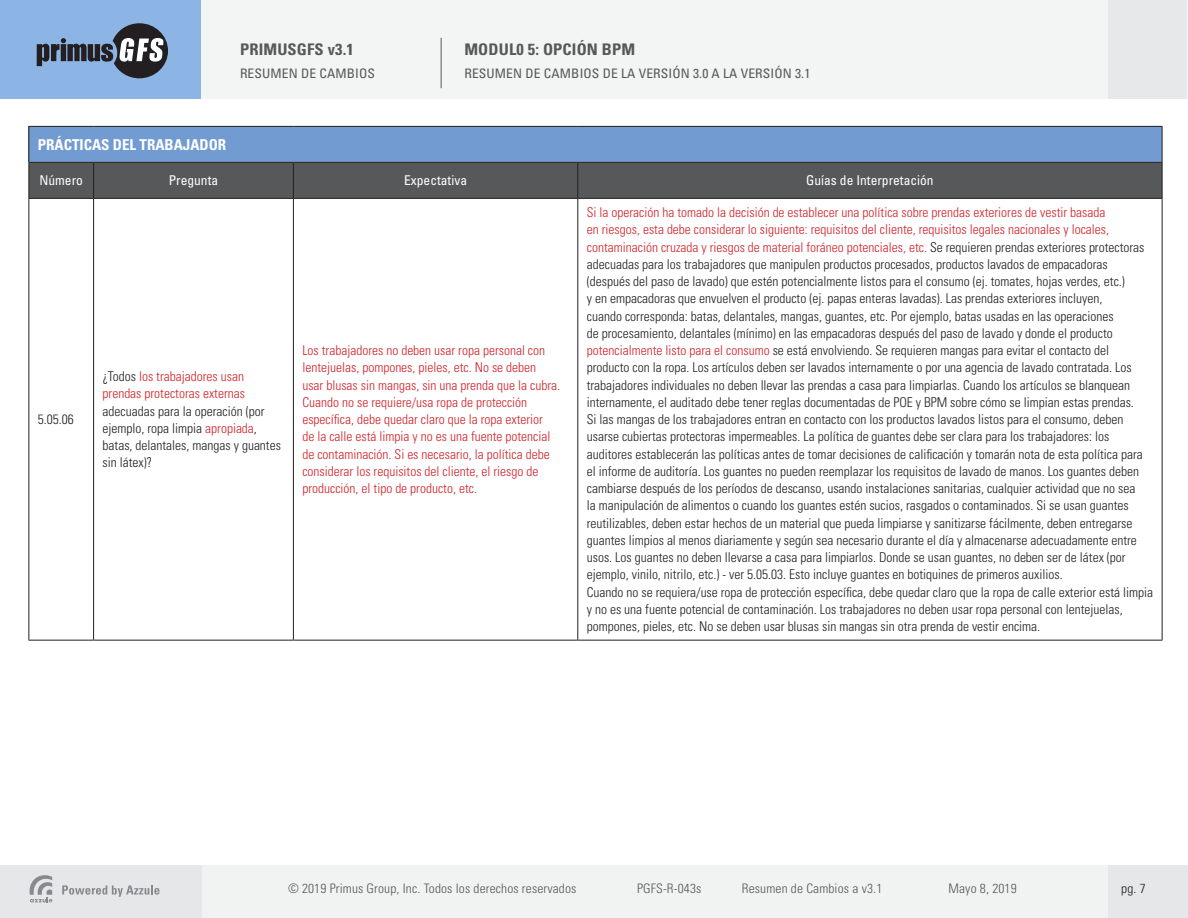
<style>
.page{position:relative;width:1188px;height:918px;background:#fff}
.page>*{position:absolute;margin:0;border:0;box-sizing:border-box;transform-origin:0 0}
.t1{font:700 condensed 16.05px "Univers LT Std";letter-spacing:.01em;color:#57585a}
.t2{font:700 condensed 15px "Univers LT Std";color:#fff}
.Paragraph_Style_1{font:300 condensed 13.5px/17.2px "Univers LT Std";color:#231f20}
.Paragraph_Style_1-2{font:300 condensed 13.5px/17.2px "Univers LT Std";color:#d1232a}
.t3{font:condensed 13.5px "Univers LT Std";color:#fff}
.t4{font:300 condensed 13.05px "Univers LT Std";letter-spacing:.01em;color:#57585a}
.t5{font:condensed 13.05px "Univers LT Std";letter-spacing:.01em;color:#57585a}
.t6{font:300 condensed 13.05px "Univers LT Std";color:#231f20}
.s1{color:#d1232a}
</style>
<div class="page">
<div style="left:0;top:865px;width:924px;height:53px;background:#f1f2f2"></div>
<div style="left:0;top:865px;width:201px;height:53px;background:#e6e7e8"></div>
<svg style="left:62px;top:885px;width:98px;height:12px"></svg>
<svg style="left:30px;top:875px;width:22px;height:27px"></svg>
<div style="left:573px;top:865px;width:615px;height:53px;background:#f1f2f2"></div>
<div style="left:1109px;top:865px;width:79px;height:53px;background:#e6e7e8"></div>
<div style="left:0;top:0;width:833px;height:99px;background:#f3f5f5"></div>
<div style="left:0;top:0;width:201px;height:99px;background:#8cb5e5"></div>
<svg style="left:37px;top:23px;width:131px;height:55px"></svg>
<div style="left:603px;top:0;width:584px;height:99px;background:#f3f5f5"></div>
<div style="left:1108px;top:0;width:79px;height:99px;background:#e7e8e9"></div>
<hr style="left:441px;top:38px;width:1px;height:50px;background:#57585a">
<div style="left:29px;top:126px;width:1133px;height:36px;background:#729cd1"></div>
<div style="left:29px;top:163px;width:1133px;height:35px;background:#57585a"></div>
<hr style="left:28px;top:126px;width:66px;height:1px;background:#231f20">
<hr style="left:28px;top:127px;width:1px;height:35px;background:#231f20">
<hr style="left:94px;top:126px;width:199px;height:1px;background:#231f20">
<hr style="left:293px;top:126px;width:285px;height:1px;background:#231f20">
<hr style="left:578px;top:126px;width:584px;height:1px;background:#231f20">
<hr style="left:1162px;top:127px;width:1px;height:35px;background:#231f20">
<hr style="left:28px;top:162px;width:66px;height:1px;background:#231f20">
<hr style="left:28px;top:163px;width:1px;height:35px;background:#231f20">
<hr style="left:94px;top:162px;width:199px;height:1px;background:#231f20">
<hr style="left:93px;top:163px;width:1px;height:35px;background:#231f20">
<hr style="left:293px;top:162px;width:285px;height:1px;background:#231f20">
<hr style="left:293px;top:163px;width:1px;height:35px;background:#231f20">
<hr style="left:578px;top:162px;width:584px;height:1px;background:#231f20">
<hr style="left:577px;top:163px;width:1px;height:35px;background:#231f20">
<hr style="left:1162px;top:163px;width:1px;height:35px;background:#231f20">
<hr style="left:28px;top:198px;width:66px;height:1px;background:#231f20">
<hr style="left:28px;top:199px;width:1px;height:441px;background:#231f20">
<hr style="left:94px;top:198px;width:199px;height:1px;background:#231f20">
<hr style="left:93px;top:199px;width:1px;height:441px;background:#231f20">
<hr style="left:293px;top:198px;width:285px;height:1px;background:#231f20">
<hr style="left:293px;top:199px;width:1px;height:441px;background:#231f20">
<hr style="left:578px;top:198px;width:584px;height:1px;background:#231f20">
<hr style="left:577px;top:199px;width:1px;height:441px;background:#231f20">
<hr style="left:1162px;top:199px;width:1px;height:441px;background:#231f20">
<hr style="left:28px;top:640px;width:66px;height:1px;background:#231f20">
<hr style="left:94px;top:640px;width:199px;height:1px;background:#231f20">
<hr style="left:293px;top:640px;width:285px;height:1px;background:#231f20">
<hr style="left:578px;top:640px;width:584px;height:1px;background:#231f20">
<p class="t1" style="left:240px;top:40px;width:115px">PRIMUSGFS v3.1</p>
<p class="t5" style="left:240px;top:65px;width:137px">RESUMEN DE CAMBIOS</p>
<p class="t1" style="left:464px;top:40px;width:172px">MODUL0 5: OPCIÓN BPM</p>
<p class="t5" style="left:464px;top:65px;width:348px">RESUMEN DE CAMBIOS DE LA VERSIÓN 3.0 A LA VERSIÓN 3.1</p>
<p class="t2" style="left:38px;top:135px;width:190px">PRÁCTICAS DEL TRABAJADOR</p>
<p class="t3" style="left:39px;top:172px;width:45px">Número</p>
<p class="t3" style="left:169px;top:172px;width:51px">Pregunta</p>
<p class="t3" style="left:404px;top:172px;width:64px">Expectativa</p>
<p class="t3" style="left:806px;top:172px;width:129px">Guías de Interpretación</p>
<p class="Paragraph_Style_1" style="left:38px;top:411px;width:37px">5.05.06</p>
<p class="Paragraph_Style_1" style="left:103px;top:368px;width:180px">¿Todos <span class="s1">los trabajadores usan prendas protectoras externas </span>adecuadas para la operación (por ejemplo, ropa limpia <span class="s1">apropiada</span>, batas, delantales, mangas y guantes sin látex)?</p>
<p class="Paragraph_Style_1-2" style="left:302px;top:342px;width:259px">Los trabajadores no deben usar ropa personal con lentejuelas, pompones, pieles, etc. No se deben usar blusas sin mangas, sin una prenda que la cubra.<br>Cuando no se requiere/usa ropa de protección específica, debe quedar claro que la ropa exterior<br>de la calle está limpia y no es una fuente potencial de contaminación. Si es necesario, la política debe considerar los requisitos del cliente, el riesgo de producción, el tipo de producto, etc.</p>
<p class="Paragraph_Style_1" style="left:587px;top:204px;width:568px"><span class="s1">Si la operación ha tomado la decisión de establecer una política sobre prendas exteriores de vestir basada<br>en riesgos, esta debe considerar lo siguiente: requisitos del cliente, requisitos legales nacionales y locales, contaminación cruzada y riesgos de material foráneo potenciales, etc.</span> Se requieren prendas exteriores protectoras adecuadas para los trabajadores que manipulen productos procesados, productos lavados de empacadoras (después del paso de lavado) que estén potencialmente listos para el consumo (ej. tomates, hojas verdes, etc.)<br>y en empacadoras que envuelven el producto (ej. papas enteras lavadas). Las prendas exteriores incluyen,<br>cuando corresponda: batas, delantales, mangas, guantes, etc. Por ejemplo, batas usadas en las operaciones<br>de procesamiento, delantales (mínimo) en las empacadoras después del paso de lavado y donde el producto <span class="s1">potencialmente listo para el consumo</span> se está envolviendo. Se requieren mangas para evitar el contacto del producto con la ropa. Los artículos deben ser lavados internamente o por una agencia de lavado contratada. Los trabajadores individuales no deben llevar las prendas a casa para limpiarlas. Cuando los artículos se blanquean internamente, el auditado debe tener reglas documentadas de POE y BPM sobre cómo se limpian estas prendas.<br>Si las mangas de los trabajadores entran en contacto con los productos lavados listos para el consumo, deben usarse cubiertas protectoras impermeables. La política de guantes debe ser clara para los trabajadores: los auditores establecerán las políticas antes de tomar decisiones de calificación y tomarán nota de esta política para el informe de auditoría. Los guantes no pueden reemplazar los requisitos de lavado de manos. Los guantes deben cambiarse después de los períodos de descanso, usando instalaciones sanitarias, cualquier actividad que no sea<br>la manipulación de alimentos o cuando los guantes estén sucios, rasgados o contaminados. Si se usan guantes reutilizables, deben estar hechos de un material que pueda limpiarse y sanitizarse fácilmente, deben entregarse guantes limpios al menos diariamente y según sea necesario durante el día y almacenarse adecuadamente entre usos. Los guantes no deben llevarse a casa para limpiarlos. Donde se usan guantes, no deben ser de látex (por ejemplo, vinilo, nitrilo, etc.) - ver 5.05.03. Esto incluye guantes en botiquines de primeros auxilios.<br>Cuando no se requiera/use ropa de protección específica, debe quedar claro que la ropa de calle exterior está limpia y no es una fuente potencial de contaminación. Los trabajadores no deben usar ropa personal con lentejuelas, pompones, pieles, etc. No se deben usar blusas sin mangas sin otra prenda de vestir encima.</p>
<p class="t4" style="left:288px;top:881px;width:290px">© 2019 Primus Group, Inc. Todos los derechos reservados</p>
<p class="t4" style="left:637px;top:881px;width:66px">PGFS-R-043s</p>
<p class="t4" style="left:742px;top:881px;width:142px">Resumen de Cambios a v3.1</p>
<p class="t4" style="left:949px;top:881px;width:70px">Mayo 8, 2019</p>
<p class="t6" style="left:1121px;top:880px;width:26px">pg. 7</p>
</div>
